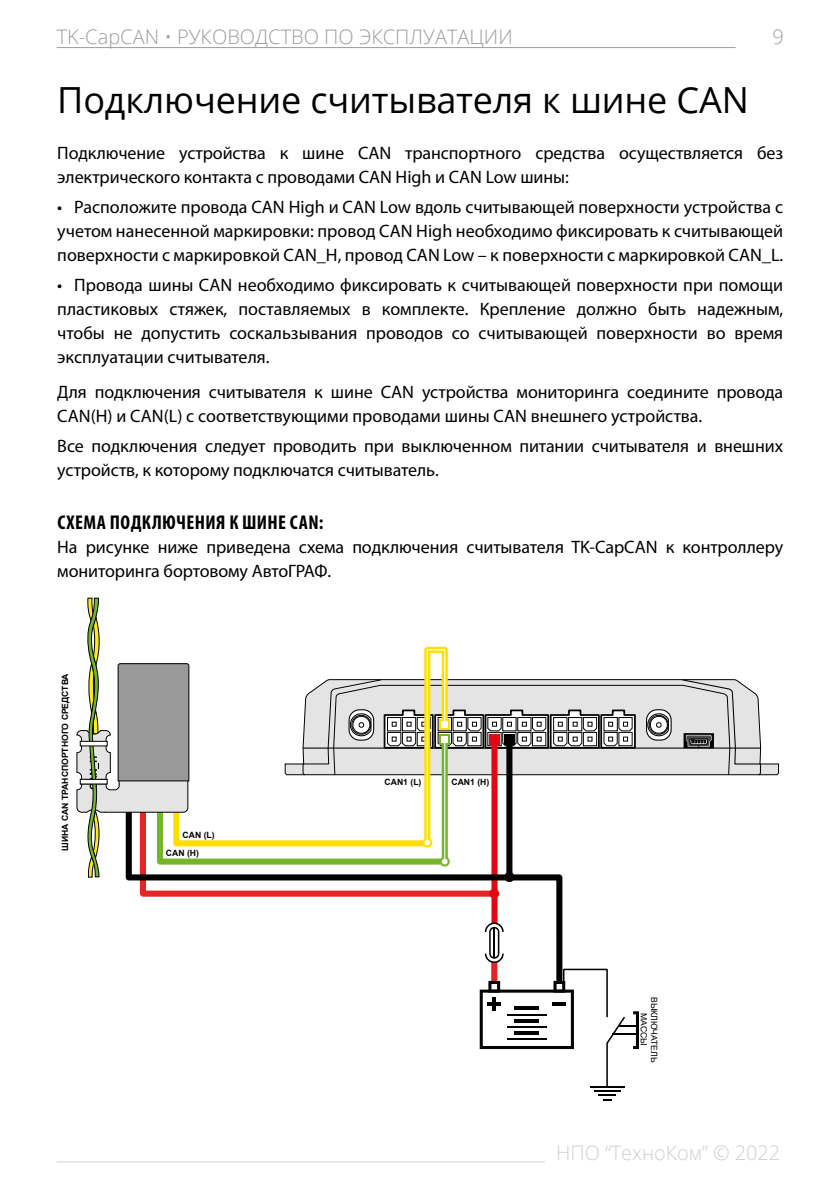
<style>
.page{position:relative;width:840px;height:1191px;background:#fff}
.page>*{position:absolute;margin:0;border:0;box-sizing:border-box;transform-origin:0 0}
.t1{font:36px "Open Sans";letter-spacing:-.005em;color:#000}
.t2{font:300 20px "Open Sans";color:#9d9d9c}
.t3{font:700 condensed 20px "Myriad Pro";letter-spacing:.02em;color:#000}
.t4{font:300 20px "Open Sans";letter-spacing:-.005em;color:#d0d0d0}
.t5{font:18px/24px "Myriad Pro";letter-spacing:-.005em;color:#000}
.t6{font:700 8.6px/18.2px "Arial";color:#000}
.t7{font:8.6px/10.4px "Arial";color:#020203;text-align:center}
</style>
<div class="page">
<hr style="left:57px;top:1161px;width:487px;height:1px;background:#d0d0d0">
<hr style="left:57px;top:47px;width:678px;height:1px;background:#9d9d9c">
<svg style="left:761px;top:746px;width:17px;height:30px"></svg>
<svg style="left:76px;top:598px;width:685px;height:502px"></svg>
<hr style="left:444px;top:740px;width:1px;height:121px;background:#f9faf8">
<p class="t2" style="left:772px;top:23px;width:13px">9</p>
<p class="t2" style="left:57px;top:23px;width:457px">TK-СapCAN • РУКОВОДСТВО ПО ЭКСПЛУАТАЦИИ</p>
<h1 class="t1" style="left:57px;top:75px;width:692px">Подключение считывателя к шине CAN</h1>
<p class="t5" style="left:57px;top:141px;width:727px">Подключение устройства к шине CAN транспортного средства осуществляется без электрического контакта с проводами CAN High и CAN Low шины:</p>
<p class="t5" style="left:57px;top:195px;width:727px;text-align:justify">• Расположите провода CAN High и CAN Low вдоль считывающей поверхности устройства с учетом нанесенной маркировки: провод CAN High необходимо фиксировать к считывающей поверхности с маркировкой CAN_H, провод CAN Low – к поверхности с маркировкой CAN_L.</p>
<p class="t5" style="left:57px;top:272px;width:727px;text-align:justify">• Провода шины CAN необходимо фиксировать к считывающей поверхности при помощи пластиковых стяжек, поставляемых в комплекте. Крепление должно быть надежным, чтобы не допустить соскальзывания проводов со считывающей поверхности во время эксплуатации считывателя.</p>
<p class="t5" style="left:57px;top:380px;width:727px">Для подключения считывателя к шине CAN устройства мониторинга соедините провода<br>CAN(H) и CAN(L) c соответствующими проводами шины CAN внешнего устройства.</p>
<p class="t5" style="left:57px;top:433px;width:727px">Все подключения следует проводить при выключенном питании считывателя и внешних устройств, к которому подключатся считыватель.</p>
<p class="t3" style="left:57px;top:510px;width:267px">СХЕМА ПОДКЛЮЧЕНИЯ К ШИНЕ CAN:</p>
<p class="t5" style="left:57px;top:535px;width:727px">На рисунке ниже приведена схема подключения считывателя TK-CapCAN к контроллеру мониторинга бортовому АвтоГРАФ.</p>
<p class="t6" style="left:56px;top:851px;width:179px;rotate:-90deg">ШИНА CAN ТРАНСПОРТНОГО СРЕДСТВА</p>
<p class="t6" style="left:166px;top:825px;width:50px;text-indent:17px">CAN (L)<br>CAN (H)</p>
<p class="t6" style="left:384px;top:773px;width:38px">CAN1 (L)</p>
<p class="t6" style="left:451px;top:773px;width:39px">CAN1 (Н)</p>
<p class="t7" style="left:659px;top:996px;width:67px;rotate:90deg">ВЫКЛЮЧАТЕЛЬ<br>МАССЫ</p>
<p class="t4" style="left:556px;top:1139px;width:225px">НПО “ТехноКом” © 2022</p>
</div>
